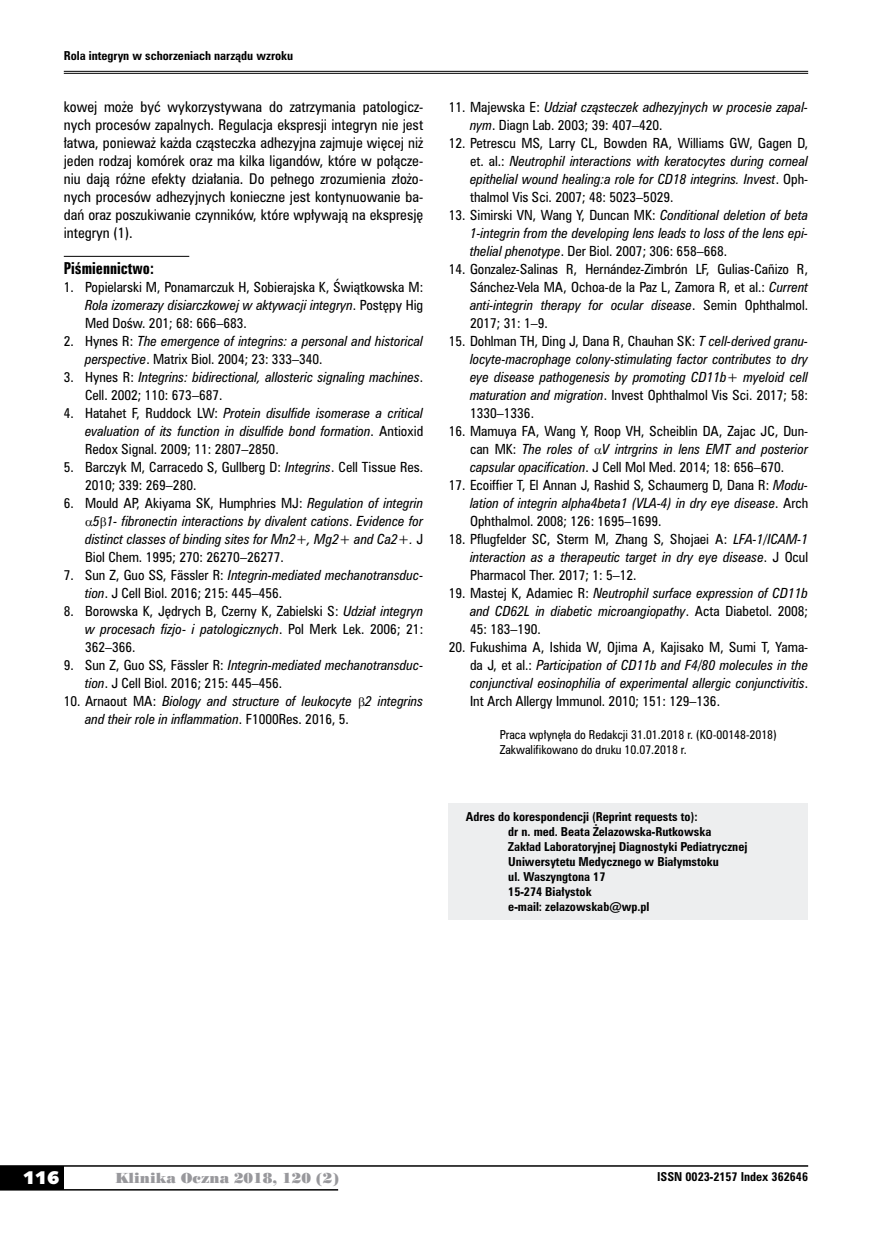
<style>
.page{position:relative;width:872px;height:1234px;background:#fff}
.page>*{position:absolute;margin:0;border:0;box-sizing:border-box;transform-origin:0 0}
.t1{font:18px "Humanst 531 U Blk PL";color:#fff}
.t2{font:15px "Zurich Bd X Cn PL";color:#000}
.t3{font:13.5px/18px "Zurich Cn PL";color:#000;text-align:justify}
.t4{font:13.5px "Poster Bodoni PL";color:#98989c}
.t5{font:italic 12.75px/18px "Zurich Cn PL";color:#000;text-align:justify}
.t6{font:12.75px/18px "Zurich Cn PL";color:#000;text-align:justify}
.t7{font:700 11.25px/15px "Zurich Cn PL";color:#000}
.t8{font:11.25px/15px "Zurich Cn PL";color:#000}
.s1{font-style:italic}
.s2{font-style:normal}
</style>
<div class="page">
<div style="left:0;top:1165px;width:64px;height:24px;background:#000"></div>
<hr style="left:0;top:1164px;width:808px;height:2px;background:#000">
<hr style="left:0;top:1188px;width:338px;height:2px;background:#000">
<hr style="left:64px;top:71px;width:744px;height:1px;background:#000">
<hr style="left:64px;top:73px;width:744px;height:1px;background:#000">
<hr style="left:64px;top:256px;width:125px;height:1px;background:#000">
<div style="left:449px;top:803px;width:359px;height:116px;background:#edeeef"></div>
<p class="t7" style="left:64px;top:48px;width:231px">Rola integryn w schorzeniach narządu wzroku</p>
<p class="t3" style="left:64px;top:97px;width:361px">kowej może być wykorzystywana do zatrzymania patologicz&shy;nych procesów zapalnych. Regulacja ekspresji integryn nie jest łatwa, ponieważ każda cząsteczka adhezyjna zajmuje więcej niż jeden rodzaj komórek oraz ma kilka ligandów, które w połącze&shy;niu dają różne efekty działania. Do pełnego zrozumienia złożo&shy;nych procesów adhezyjnych konieczne jest kontynuowanie ba&shy;dań oraz poszukiwanie czynników, które wpływają na ekspresję integryn (1).</p>
<p class="t2" style="left:64px;top:258px;width:92px">Piśmiennictwo:</p>
<p class="t6" style="left:85px;top:277px;width:340px;text-indent:-21px">1. Popielarski M, Ponamarczuk H, Sobierajska K, Świątkowska M:<br><span class="s1">Rola izomerazy disiarczkowej w aktywacji integryn</span>. Postępy Hig Med Dośw. 201; 68: 666–683.</p>
<p class="t5" style="left:85px;top:331px;width:340px;text-indent:-21px"><span class="s2">2. Hynes R:</span> The emergence of integrins: a personal and historical perspective<span class="s2">. Matrix Biol. 2004; 23: 333–340.</span></p>
<p class="t5" style="left:85px;top:367px;width:340px;text-indent:-21px"><span class="s2">3. Hynes R:</span> Integrins: bidirectional, allosteric signaling machines<span class="s2">.<br>Cell. 2002; 110: 673–687.</span></p>
<p class="t5" style="left:85px;top:403px;width:340px;text-indent:-21px"><span class="s2">4. Hatahet F, Ruddock LW:</span> Protein disulfide isomerase a critical evaluation of its function in disulfide bond formation<span class="s2">. Antioxid Redox Signal. 2009; 11: 2807–2850.</span></p>
<p class="t6" style="left:85px;top:457px;width:340px;text-indent:-21px">5. Barczyk M, Carracedo S, Gullberg D: <span class="s1">Integrins</span>. Cell Tissue Res.<br>2010; 339: 269–280.</p>
<p class="t6" style="left:64px;top:493px;width:361px">6. Mould AP, Akiyama SK, Humphries MJ: <span class="s1">Regulation of integrin</span></p>
<p class="t5" style="left:93px;top:511px;width:331px">5 1- fibronectin interactions by divalent cations<span class="s2">.</span> Evidence for</p>
<p class="t5" style="left:85px;top:529px;width:340px">distinct classes of binding sites for Mn2+, Mg2+ and Ca2+. <span class="s2">J</span></p>
<p class="t6" style="left:85px;top:547px;width:200px">Biol Chem. 1995; 270: 26270–26277.</p>
<p class="t6" style="left:85px;top:565px;width:340px;text-indent:-21px">7. Sun Z, Guo SS, Fässler R: <span class="s1">Integrin-mediated mechanotransduc&shy;tion</span>. J Cell Biol. 2016; 215: 445–456.</p>
<p class="t6" style="left:85px;top:602px;width:340px;text-indent:-21px">8. Borowska K, Jędrych B, Czerny K, Zabielski S: <span class="s1">Udział integryn w procesach fizjo- i patologicznych</span>. Pol Merk Lek. 2006; 21:<br>362–366.</p>
<p class="t6" style="left:85px;top:656px;width:340px;text-indent:-21px">9. Sun Z, Guo SS, Fässler R: <span class="s1">Integrin-mediated mechanotransduc&shy;tion</span>. J Cell Biol. 2016; 215: 445–456.</p>
<p class="t5" style="left:85px;top:692px;width:340px;text-indent:-21px"><span class="s2">10. Arnaout MA:</span> Biology and structure of leukocyte 2 integrins and their role in inflammation<span class="s2">. F1000Res. 2016, 5.</span></p>
<p class="t5" style="left:470px;top:98px;width:340px;text-indent:-21px"><span class="s2">11. Majewska E:</span> Udział cząsteczek adhezyjnych w procesie zapal&shy;nym<span class="s2">. Diagn Lab. 2003; 39: 407–420.</span></p>
<p class="t5" style="left:470px;top:134px;width:340px;text-indent:-21px"><span class="s2">12. Petrescu MS, Larry CL, Bowden RA, Williams GW, Gagen D, et. al.:</span> Neutrophil interactions with keratocytes during corneal epithelial wound healing:a role for CD18 integrins. Invest<span class="s2">. Oph&shy;thalmol Vis Sci. 2007; 48: 5023–5029.</span></p>
<p class="t5" style="left:470px;top:206px;width:340px;text-indent:-21px"><span class="s2">13. Simirski VN, Wang Y, Duncan MK:</span> Conditional deletion of beta 1-integrin from the developing lens leads to loss of the lens epi&shy;thelial phenotype<span class="s2">. Der Biol. 2007; 306: 658–668.</span></p>
<p class="t6" style="left:470px;top:260px;width:340px;text-indent:-21px">14. Gonzalez-Salinas R, Hernández-Zimbrón LF, Gulias-Cañizo R, Sánchez-Vela MA, Ochoa-de la Paz L, Zamora R, et al.: <span class="s1">Current anti-integrin therapy for ocular disease</span>. Semin Ophthalmol.<br>2017; 31: 1–9.</p>
<p class="t5" style="left:470px;top:332px;width:340px;text-indent:-21px"><span class="s2">15. Dohlman TH, Ding J, Dana R, Chauhan SK:</span> T cell-derived granu&shy;locyte-macrophage colony-stimulating factor contributes to dry eye disease pathogenesis by promoting CD11b+ myeloid cell maturation and migration<span class="s2">. Invest Ophthalmol Vis Sci. 2017; 58:<br>1330–1336.</span></p>
<p class="t6" style="left:470px;top:422px;width:340px;text-indent:-21px">16. Mamuya FA, Wang Y, Roop VH, Scheiblin DA, Zajac JC, Dun&shy;can MK: <span class="s1">The roles of V intrgrins in lens EMT and posterior capsular opacification</span>. J Cell Mol Med. 2014; 18: 656–670.</p>
<p class="t6" style="left:470px;top:476px;width:340px;text-indent:-21px">17. Ecoiffier T, El Annan J, Rashid S, Schaumerg D, Dana R: <span class="s1">Modu&shy;lation of integrin alpha4beta1 (VLA-4) in dry eye disease</span>. Arch Ophthalmol. 2008; 126: 1695–1699.</p>
<p class="t6" style="left:470px;top:530px;width:340px;text-indent:-21px">18. Pflugfelder SC, Sterm M, Zhang S, Shojaei A: <span class="s1">LFA-1/ICAM-1 interaction as a therapeutic target in dry eye disease</span>. J Ocul Pharmacol Ther. 2017; 1: 5–12.</p>
<p class="t5" style="left:470px;top:584px;width:340px;text-indent:-21px"><span class="s2">19. Mastej K, Adamiec R:</span> Neutrophil surface expression of CD11b and CD62L in diabetic microangiopathy<span class="s2">. Acta Diabetol. 2008; 45: 183–190.</span></p>
<p class="t5" style="left:470px;top:638px;width:340px;text-indent:-21px"><span class="s2">20. Fukushima A, Ishida W, Ojima A, Kajisako M, Sumi T, Yama&shy;da J, et al.:</span> Participation of CD11b and F4/80 molecules in the conjunctival eosinophilia of experimental allergic conjunctivitis<span class="s2">.<br>Int Arch Allergy Immunol. 2010; 151: 129–136.</span></p>
<p class="t8" style="left:500px;top:727px;width:278px">Praca wpłynęła do Redakcji 31.01.2018 r. (KO-00148-2018)<br>Zakwalifikowano do druku 10.07.2018 r.</p>
<p class="t7" style="left:508px;top:809px;width:240px;text-indent:-43px">Adres do korespondencji (Reprint requests to):<br>dr n. med. Beata Żelazowska-Rutkowska<br>Zakład Laboratoryjnej Diagnostyki Pediatrycznej Uniwersytetu Medycznego w Białymstoku<br>ul. Waszyngtona 17<br>15-274 Białystok<br>e-mail: zelazowskab@wp.pl</p>
<h1 class="t1" style="left:23px;top:1165px;width:38px">116</h1>
<p class="t4" style="left:115px;top:1168px;width:225px">Klinika Oczna 2018, 120 (2)</p>
<p class="t7" style="left:657px;top:1168px;width:152px">ISSN 0023-2157 Index 362646</p>
</div>
